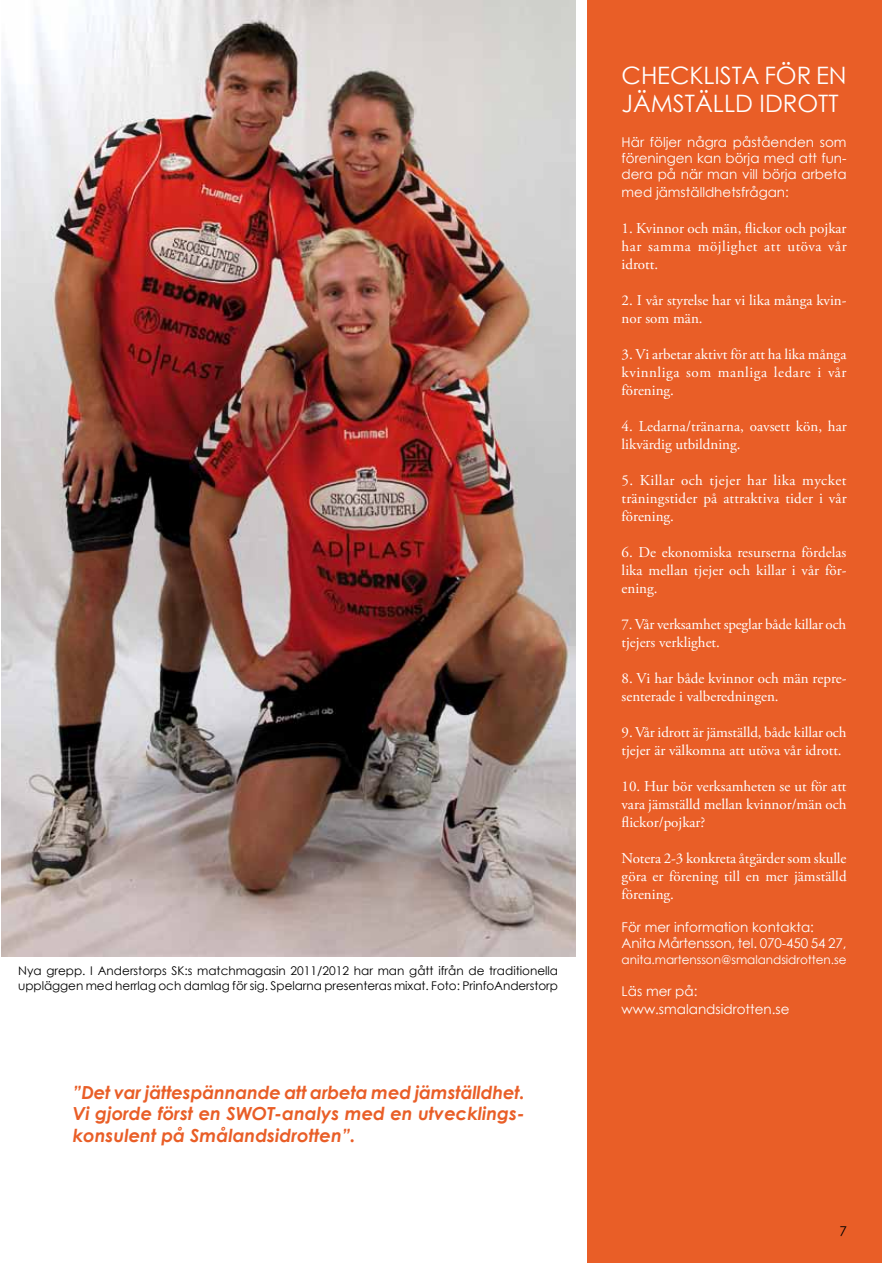
<style>
.page{position:relative;width:893px;height:1263px;background:#fff}
.page>*{position:absolute;margin:0;border:0;box-sizing:border-box;transform-origin:0 0}
.t1{font:24px/28.8px "Century Gothic";color:#fff}
.t2{font:italic 700 18px/21.6px "Century Gothic";color:#e95e27;text-align:justify}
.t3{font:15px/18px "Adobe Garamond Pro";color:#fff;text-align:justify}
.t4{font:13.5px/16.2px "Century Gothic";color:#fff}
.t5{font:13.5px "Century Gothic";color:#000}
.t6{font:12px/14.4px "Century Gothic";letter-spacing:-.005em;color:#000}
.t7{font:12px "Century Gothic";letter-spacing:-.005em;color:#fff}
</style>
<div class="page">
<div style="left:587px;top:0;width:294px;height:1263px;background:#e95e27"></div>
<img style="left:1px;top:0;width:574px;height:956px">
<p class="t6" style="left:18px;top:963px;width:542px">Nya grepp. I Anderstorps SK:s matchmagasin 2011/2012 har man gått ifrån de traditionella uppläggen med herrlag och damlag för sig. Spelarna presenteras mixat. Foto: PrinfoAnderstorp</p>
<p class="t2" style="left:73px;top:1081px;width:453px">”Det var jättespännande att arbeta med jämställdhet.<br>Vi gjorde först en SWOT-analys med en utvecklings&shy;konsulent på Smålandsidrotten”.</p>
<h1 class="t1" style="left:622px;top:60px;width:227px">CHECKLISTA FÖR EN<br>JÄMSTÄLLD IDROTT</h1>
<p class="t4" style="left:622px;top:134px;width:227px;text-align:justify">Här följer några påståenden som föreningen kan börja med att fun&shy;dera på när man vill börja arbeta</p>
<p class="t4" style="left:622px;top:184px;width:169px">med jämställdhetsfrågan:</p>
<p class="t3" style="left:622px;top:220px;width:227px">1. Kvinnor och män, flickor och pojkar har samma möjlighet att utöva vår idrott.</p>
<p class="t3" style="left:622px;top:292px;width:227px">2. I vår styrelse har vi lika många kvin&shy;nor som män.</p>
<p class="t3" style="left:622px;top:346px;width:226px">3. Vi arbetar aktivt för att ha lika många kvinnliga som manliga ledare i vår förening.</p>
<p class="t3" style="left:622px;top:418px;width:227px">4. Ledarna/tränarna, oavsett kön, har likvärdig utbildning.</p>
<p class="t3" style="left:622px;top:472px;width:227px">5. Killar och tjejer har lika mycket träningstider på attraktiva tider i vår förening.</p>
<p class="t3" style="left:622px;top:544px;width:227px">6. De ekonomiska resurserna fördelas lika mellan tjejer och killar i vår för&shy;ening.</p>
<p class="t3" style="left:622px;top:616px;width:226px">7. Vår verksamhet speglar både killar och tjejers verklighet.</p>
<p class="t3" style="left:622px;top:670px;width:226px">8. Vi har både kvinnor och män repre&shy;senterade i valberedningen.</p>
<p class="t3" style="left:622px;top:724px;width:226px">9. Vår idrott är jämställd, både killar och tjejer är välkomna att utöva vår idrott.</p>
<p class="t3" style="left:622px;top:778px;width:226px">10. Hur bör verksamheten se ut för att vara jämställd mellan kvinnor/män och flickor/pojkar?</p>
<p class="t3" style="left:622px;top:850px;width:227px">Notera 2-3 konkreta åtgärder som skulle göra er förening till en mer jämställd förening.</p>
<p class="t4" style="left:622px;top:918px;width:226px">För mer information kontakta:<br>Anita Mårtensson, tel. 070-450 54 27,</p>
<p class="t7" style="left:622px;top:951px;width:227px">anita.martensson@smalandsidrotten.se</p>
<p class="t4" style="left:622px;top:982px;width:169px;line-height:18px">Läs mer på: www.smalandsidrotten.se</p>
<p class="t5" style="left:839px;top:1222px;width:9px">7</p>
</div>
